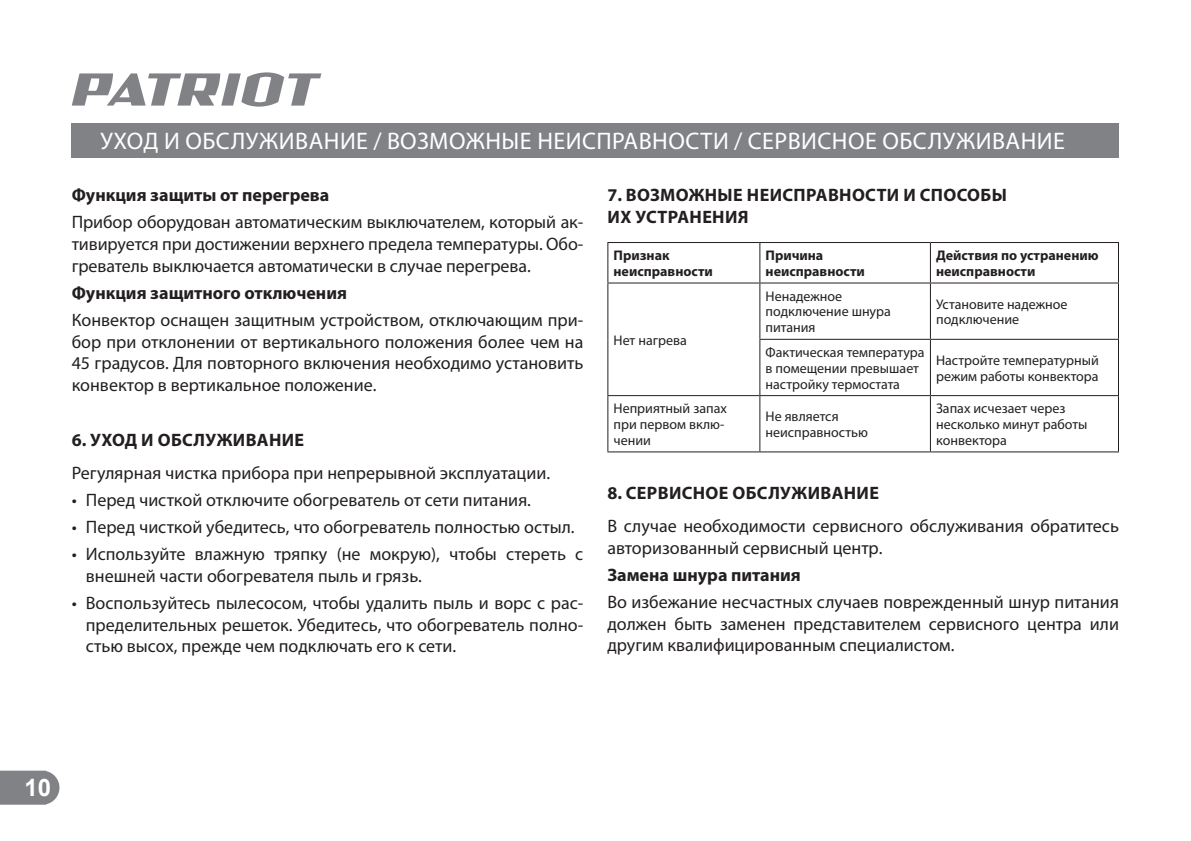
<style>
.page{position:relative;width:1191px;height:841px;background:#fff}
.page>*{position:absolute;margin:0;border:0;box-sizing:border-box;transform-origin:0 0}
.t1{font:24px "Myriad Pro";letter-spacing:.02em;color:#fff}
.t2{font:700 24px "Arial";color:#fff}
.t3{font:18px/21.6px "Myriad Pro";color:#231f20;text-align:justify}
.t4{font:700 18px/21.6px "Myriad Pro";letter-spacing:.005em;color:#231f20}
.t5{font:14px/15.8px "Myriad Pro";color:#231f20}
.t6{font:700 14px/15.8px "Myriad Pro";color:#231f20}
</style>
<div class="page">
<svg style="left:0;top:770px;width:59px;height:34px;background:#888a8d"></svg>
<svg style="left:72px;top:72px;width:249px;height:35px"></svg>
<div style="left:72px;top:123px;width:1046px;height:34px;background:#808285"></div>
<hr style="left:607px;top:242px;width:152px;height:1px;background:#231f20">
<hr style="left:607px;top:243px;width:1px;height:39px;background:#231f20">
<hr style="left:759px;top:242px;width:171px;height:1px;background:#231f20">
<hr style="left:759px;top:243px;width:1px;height:39px;background:#231f20">
<hr style="left:930px;top:242px;width:188px;height:1px;background:#231f20">
<hr style="left:929px;top:243px;width:1px;height:39px;background:#231f20">
<hr style="left:1117px;top:243px;width:1px;height:39px;background:#231f20">
<hr style="left:607px;top:282px;width:152px;height:1px;background:#231f20">
<hr style="left:607px;top:283px;width:1px;height:56px;background:#231f20">
<hr style="left:759px;top:282px;width:171px;height:1px;background:#231f20">
<hr style="left:759px;top:283px;width:1px;height:56px;background:#231f20">
<hr style="left:930px;top:282px;width:188px;height:1px;background:#231f20">
<hr style="left:929px;top:283px;width:1px;height:56px;background:#231f20">
<hr style="left:1117px;top:283px;width:1px;height:56px;background:#231f20">
<hr style="left:607px;top:339px;width:1px;height:56px;background:#231f20">
<hr style="left:759px;top:339px;width:171px;height:1px;background:#231f20">
<hr style="left:759px;top:340px;width:1px;height:55px;background:#231f20">
<hr style="left:930px;top:339px;width:188px;height:1px;background:#231f20">
<hr style="left:929px;top:340px;width:1px;height:55px;background:#231f20">
<hr style="left:1117px;top:340px;width:1px;height:55px;background:#231f20">
<hr style="left:607px;top:395px;width:152px;height:1px;background:#231f20">
<hr style="left:607px;top:396px;width:1px;height:55px;background:#231f20">
<hr style="left:759px;top:395px;width:171px;height:1px;background:#231f20">
<hr style="left:759px;top:396px;width:1px;height:55px;background:#231f20">
<hr style="left:930px;top:395px;width:188px;height:1px;background:#231f20">
<hr style="left:929px;top:396px;width:1px;height:55px;background:#231f20">
<hr style="left:1117px;top:396px;width:1px;height:55px;background:#231f20">
<hr style="left:607px;top:451px;width:152px;height:1px;background:#231f20">
<hr style="left:759px;top:451px;width:171px;height:1px;background:#231f20">
<hr style="left:930px;top:451px;width:188px;height:1px;background:#231f20">
<h1 class="t1" style="left:100px;top:129px;width:966px">УХОД И ОБСЛУЖИВАНИЕ / ВОЗМОЖНЫЕ НЕИСПРАВНОСТИ / СЕРВИСНОЕ ОБСЛУЖИВАНИЕ</h1>
<p class="t4" style="left:72px;top:185px;width:259px">Функция защиты от перегрева</p>
<p class="t3" style="left:72px;top:212px;width:513px">Прибор оборудован автоматическим выключателем, который ак&shy;тивируется при достижении верхнего предела температуры. Обо&shy;греватель выключается автоматически в случае перегрева.</p>
<p class="t4" style="left:72px;top:282px;width:277px">Функция защитного отключения</p>
<p class="t3" style="left:72px;top:310px;width:513px">Конвектор оснащен защитным устройством, отключающим при&shy;бор при отклонении от вертикального положения более чем на 45 градусов. Для повторного включения необходимо установить конвектор в вертикальное положение.</p>
<p class="t4" style="left:72px;top:429px;width:234px">6. УХОД И ОБСЛУЖИВАНИЕ</p>
<p class="t3" style="left:72px;top:462px;width:480px">Регулярная чистка прибора при непрерывной эксплуатации.</p>
<p class="t3" style="left:72px;top:489px;width:460px">• Перед чисткой отключите обогреватель от сети питания.</p>
<p class="t3" style="left:72px;top:516px;width:504px">• Перед чисткой убедитесь, что обогреватель полностью остыл.</p>
<p class="t3" style="left:86px;top:544px;width:499px;text-indent:-14px">• Используйте влажную тряпку (не мокрую), чтобы стереть с внешней части обогревателя пыль и грязь.</p>
<p class="t3" style="left:86px;top:593px;width:499px;text-indent:-14px">• Воспользуйтесь пылесосом, чтобы удалить пыль и ворс с рас&shy;пределительных решеток. Убедитесь, что обогреватель полно&shy;стью высох, прежде чем подключать его к сети.</p>
<p class="t4" style="left:607px;top:185px;width:401px">7. ВОЗМОЖНЫЕ НЕИСПРАВНОСТИ И СПОСОБЫ<br>ИХ УСТРАНЕНИЯ</p>
<p class="t6" style="left:613px;top:248px;width:101px">Признак неисправности</p>
<p class="t6" style="left:765px;top:248px;width:101px">Причина неисправности</p>
<p class="t6" style="left:935px;top:248px;width:164px">Действия по устранению неисправности</p>
<p class="t5" style="left:765px;top:288px;width:127px">Ненадежное подключение шнура питания</p>
<p class="t5" style="left:935px;top:296px;width:133px">Установите надежное подключение</p>
<p class="t5" style="left:765px;top:345px;width:161px">Фактическая температура в помещении превышает настройку термостата</p>
<p class="t5" style="left:935px;top:352px;width:164px">Настройте температурный режим работы конвектора</p>
<p class="t5" style="left:613px;top:332px;width:75px">Нет нагрева</p>
<p class="t5" style="left:613px;top:401px;width:115px">Неприятный запах при первом вклю&shy;чении</p>
<p class="t5" style="left:765px;top:409px;width:104px">Не является неисправностью</p>
<p class="t5" style="left:935px;top:401px;width:153px">Запах исчезает через несколько минут работы конвектора</p>
<p class="t4" style="left:607px;top:482px;width:273px">8. СЕРВИСНОЕ ОБСЛУЖИВАНИЕ</p>
<p class="t3" style="left:607px;top:515px;width:513px">В случае необходимости сервисного обслуживания обратитесь авторизованный сервисный центр.</p>
<p class="t4" style="left:607px;top:564px;width:195px">Замена шнура питания</p>
<p class="t3" style="left:607px;top:591px;width:513px">Во избежание несчастных случаев поврежденный шнур питания должен быть заменен представителем сервисного центра или другим квалифицированным специалистом.</p>
<h1 class="t2" style="left:24px;top:774px;width:28px">10</h1>
</div>
